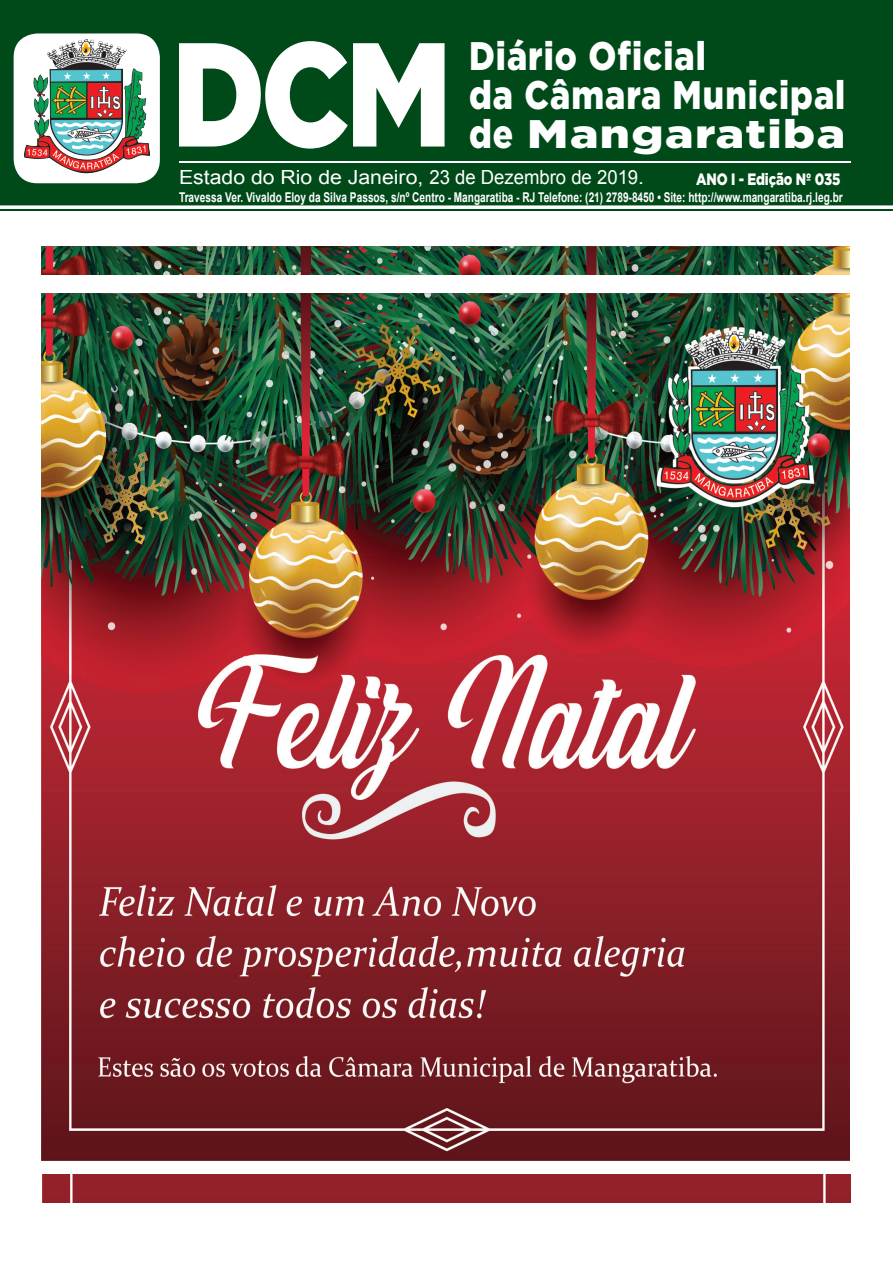
<style>
.page{position:relative;width:893px;height:1263px;background:#fff}
.page>*{position:absolute;margin:0;border:0;box-sizing:border-box;transform-origin:0 0}
.t1{font:900 147.6px "Gotham";color:#fff;scale:.83 1}
.t2{font:900 39.75px "Gotham";letter-spacing:.03em;color:#fff;scale:.85 1}
.t3{font:19.5px "Arial";color:#fff;scale:1.09 1}
.t4{font:900 16.5px "Gotham";letter-spacing:-.01em;color:#fff;scale:.8 1}
.t5{font:700 13.5px "Arial";color:#fff;scale:.75 1}
</style>
<div class="page">
<div style="left:0;top:0;width:893px;height:205px;background:#004a1a"></div>
<hr style="left:179px;top:161px;width:671px;height:1px;background:#fff">
<div style="left:14px;top:33px;width:146px;height:150px;background:#fff;border-radius:24px"></div>
<img style="left:25px;top:40px;width:124px;height:134px">
<hr style="left:0;top:209px;width:893px;height:1px;background:#004a1a">
<img style="left:42px;top:293px;width:808px;height:868px">
<img style="left:42px;top:247px;width:808px;height:27px">
<div style="left:43px;top:1175px;width:807px;height:27px;background:#922129"></div>
<p class="t2" style="left:469px;top:33px;width:280px">Diário Oficial</p>
<p class="t2" style="left:469px;top:72px;width:444px">da Câmara Municipal</p>
<p class="t2" style="left:469px;top:111px;width:444px">de Mangaratiba</p>
<p class="t3" style="left:179px;top:164px;width:428px">Estado do Rio de Janeiro, 23 de Dezembro de 2019.</p>
<p class="t5" style="left:179px;top:188px;width:886px">Travessa Ver. Vivaldo Eloy da Silva Passos, s/nº Centro - Mangaratiba - RJ Telefone: (21) 2789-8450 • Site: http://www.mangaratiba.rj.leg.br</p>
<p class="t1" style="left:171px;top:9px;width:340px">DCM</p>
<p class="t4" style="left:696px;top:170px;width:182px">ANO I - Edição Nº 035</p>
</div>
